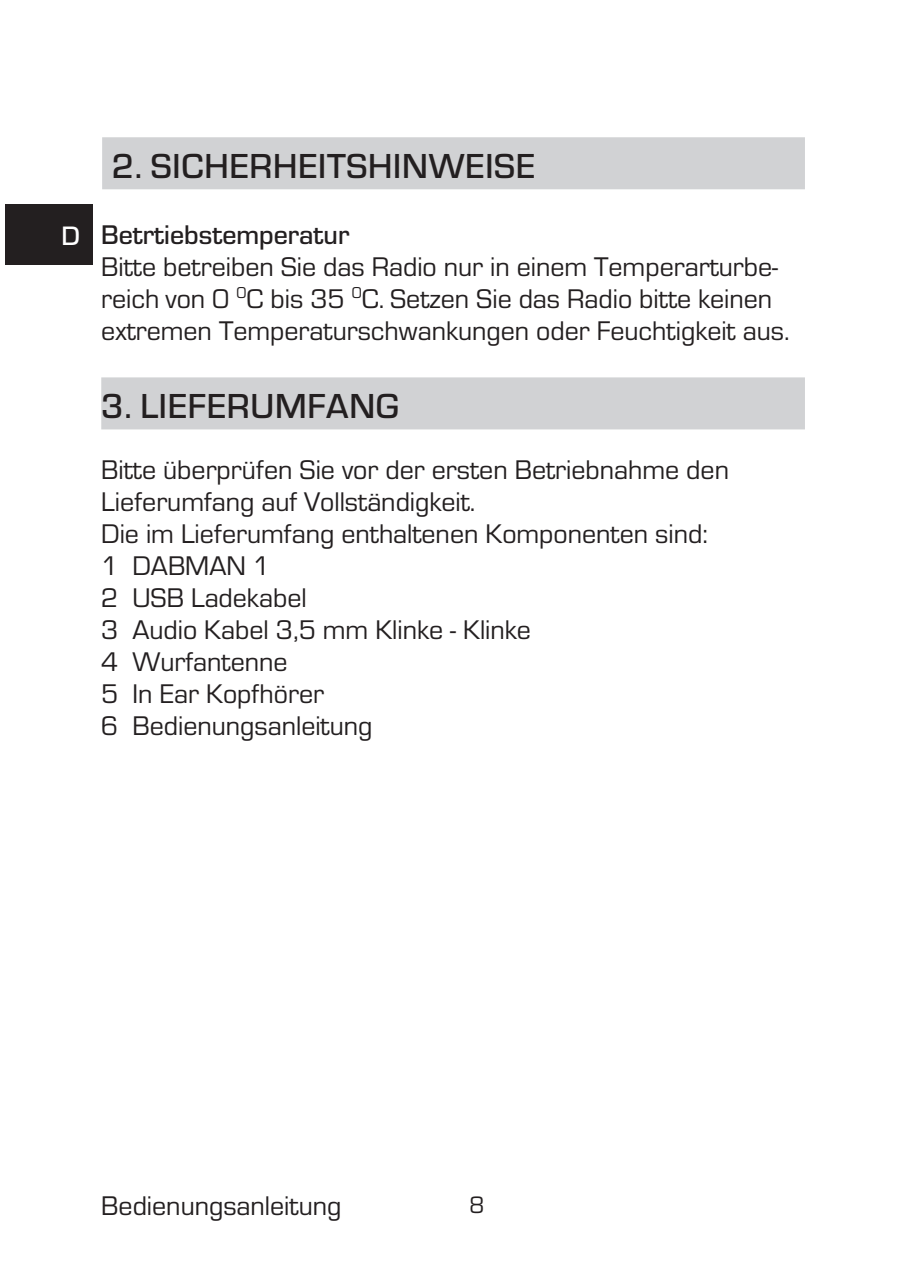
<style>
.page{position:relative;width:908px;height:1282px;background:#fff}
.page>*{position:absolute;margin:0;border:0;box-sizing:border-box;transform-origin:0 0}
.t1{font:500 36px "Eurostile OT";letter-spacing:.02em;color:#231f20}
.t2{font:28px/32px "Eurostile OT";color:#231f20}
.t3{font:24.4px "Eurostile OT";color:#231f20}
.s1{font-weight:500;font-size:27.6px;color:#fff}
.s2{font-weight:500}
</style>
<div class="page">
<div style="left:5px;top:204px;width:87px;height:61px;background:#231f20"></div>
<div style="left:101px;top:377px;width:703px;height:52px;background:#d1d2d4"></div>
<div style="left:102px;top:137px;width:702px;height:52px;background:#d1d2d4"></div>
<p class="t1" style="left:112px;top:146px;width:425px">2. SICHERHEITSHINWEISE</p>
<p class="t2" style="left:101px;top:219px;width:689px;text-indent:-40px"><span class="s1">D</span> <span class="s2">Betrtiebstemperatur<br></span>Bitte betreiben Sie das Radio nur in einem Temperarturbe&shy;reich von 0 <sup>0</sup>C bis 35 <sup>0</sup>C. Setzen Sie das Radio bitte keinen extremen Temperaturschwankungen oder Feuchtigkeit aus.</p>
<p class="t1" style="left:101px;top:386px;width:299px">3. LIEFERUMFANG</p>
<p class="t2" style="left:101px;top:454px;width:629px">Bitte überprüfen Sie vor der ersten Betriebnahme den<br>Lieferumfang auf Vollständigkeit.<br>Die im Lieferumfang enthaltenen Komponenten sind:<br>1 DABMAN 1<br>2 USB Ladekabel<br>3 Audio Kabel 3,5 mm Klinke - Klinke<br>4 Wurfantenne<br>5 In Ear Kopfhörer<br>6 Bedienungsanleitung</p>
<p class="t2" style="left:101px;top:1190px;width:241px">Bedienungsanleitung</p>
<p class="t3" style="left:469px;top:1191px;width:17px">8</p>
</div>
